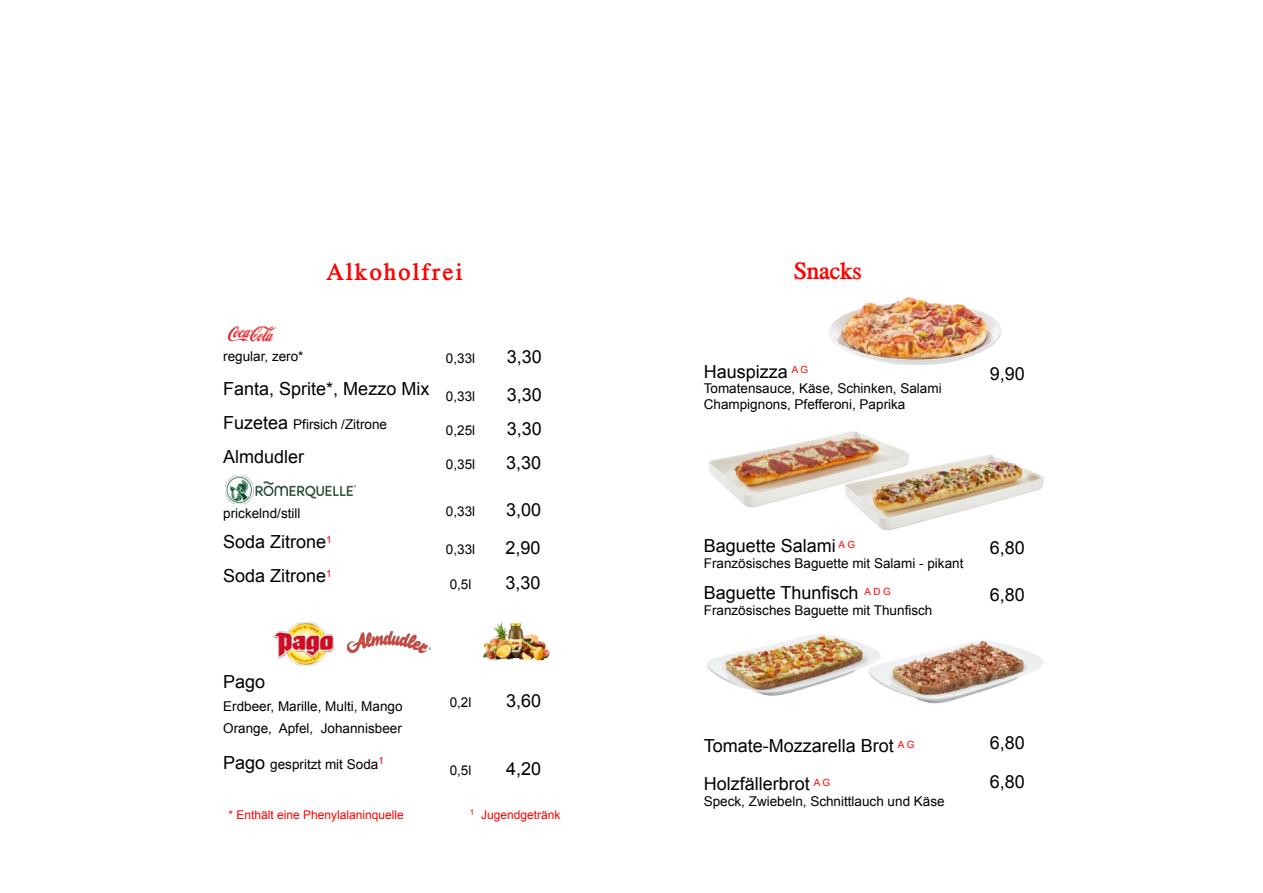
<style>
.page{position:relative;width:1263px;height:893px;background:#fff}
.page>*{position:absolute;margin:0;border:0;box-sizing:border-box;transform-origin:0 0}
.t1{font:700 24px "Kinnari";letter-spacing:.1em;color:#f00}
.t2{font:18px "Arial";color:#000}
.t3{font:13.5px/22.5px "Arial";color:#000}
.t4{font:12px "Arial";color:#f00}
.s1{font-size:18px}
</style>
<div class="page">
<img style="left:228px;top:326px;width:48px;height:16px">
<img style="left:225px;top:475px;width:130px;height:29px">
<img style="left:348px;top:632px;width:83px;height:21px">
<img style="left:482px;top:622px;width:68px;height:39px">
<img style="left:272px;top:623px;width:62px;height:43px">
<img style="left:829px;top:297px;width:173px;height:68px">
<img style="left:708px;top:434px;width:132px;height:74px">
<img style="left:840px;top:431px;width:204px;height:100px">
<img style="left:707px;top:634px;width:160px;height:62px">
<img style="left:867px;top:640px;width:177px;height:64px">
<h1 class="t1" style="left:326px;top:249px;width:137px">Alkoholfrei</h1>
<p class="t3" style="left:223px;top:345px;width:82px">regular, zero*</p>
<h2 class="t2" style="left:223px;top:378px;width:208px">Fanta, Sprite*, Mezzo Mix</h2>
<p class="t3" style="left:223px;top:413px;width:165px"><span class="s1">Fuzetea</span> Pfirsich /Zitrone</p>
<h2 class="t2" style="left:223px;top:446px;width:83px">Almdudler</h2>
<h2 class="t2" style="left:507px;top:346px;width:37px">3,30</h2>
<p class="t3" style="left:446px;top:347px;width:31px">0,33l</p>
<p class="t3" style="left:446px;top:385px;width:31px">0,33l</p>
<h2 class="t2" style="left:507px;top:385px;width:37px">3,30</h2>
<p class="t3" style="left:446px;top:419px;width:31px">0,25l</p>
<h2 class="t2" style="left:507px;top:419px;width:37px">3,30</h2>
<p class="t3" style="left:446px;top:453px;width:31px">0,35l</p>
<h2 class="t2" style="left:506px;top:453px;width:37px">3,30</h2>
<p class="t3" style="left:223px;top:502px;width:79px">prickelnd/still</p>
<h2 class="t2" style="left:506px;top:499px;width:37px">3,00</h2>
<p class="t3" style="left:446px;top:500px;width:31px">0,33l</p>
<p class="t3" style="left:446px;top:538px;width:31px">0,33l</p>
<p class="t3" style="left:450px;top:573px;width:23px">0,5l</p>
<h2 class="t2" style="left:223px;top:532px;width:110px">Soda Zitrone<sup>1</sup></h2>
<h2 class="t2" style="left:505px;top:538px;width:37px">2,90</h2>
<h2 class="t2" style="left:223px;top:566px;width:110px">Soda Zitrone<sup>1</sup></h2>
<h2 class="t2" style="left:505px;top:573px;width:37px">3,30</h2>
<h2 class="t2" style="left:223px;top:672px;width:44px">Pago</h2>
<p class="t3" style="left:223px;top:695px;width:181px">Erdbeer, Marille, Multi, Mango<br>Orange, Apfel, Johannisbeer</p>
<h2 class="t2" style="left:506px;top:691px;width:37px">3,60</h2>
<p class="t3" style="left:223px;top:753px;width:162px"><span class="s1">Pago</span> gespritzt mit Soda<sup>1</sup></p>
<p class="t3" style="left:450px;top:691px;width:23px">0,2l</p>
<p class="t3" style="left:450px;top:759px;width:23px">0,5l</p>
<h2 class="t2" style="left:506px;top:759px;width:37px">4,20</h2>
<p class="t4" style="left:228px;top:808px;width:177px">* Enthält eine Phenylalaninquelle</p>
<p class="t4" style="left:470px;top:808px;width:92px"><sup>1</sup> Jugendgetränk</p>
<h1 class="t1" style="left:794px;top:248px;width:69px">Snacks</h1>
<h2 class="t2" style="left:704px;top:362px;width:106px">Hauspizza <sup>A</sup> <sup>G</sup></h2>
<p class="t3" style="left:704px;top:381px;width:239px;line-height:15.5px">Tomatensauce, Käse, Schinken, Salami<br>Champignons, Pfefferoni, Paprika</p>
<h2 class="t2" style="left:990px;top:363px;width:37px">9,90</h2>
<h2 class="t2" style="left:704px;top:536px;width:153px">Baguette Salami <sup>A</sup> <sup>G</sup></h2>
<p class="t3" style="left:704px;top:552px;width:261px">Französisches Baguette mit Salami - pikant</p>
<h2 class="t2" style="left:704px;top:583px;width:189px">Baguette Thunfisch <sup>A</sup> <sup>D</sup> <sup>G</sup></h2>
<p class="t3" style="left:704px;top:599px;width:230px">Französisches Baguette mit Thunfisch</p>
<h2 class="t2" style="left:990px;top:538px;width:37px">6,80</h2>
<h2 class="t2" style="left:990px;top:584px;width:37px">6,80</h2>
<h2 class="t2" style="left:704px;top:736px;width:212px">Tomate-Mozzarella Brot <sup>A</sup> <sup>G</sup></h2>
<h2 class="t2" style="left:990px;top:733px;width:37px">6,80</h2>
<h2 class="t2" style="left:704px;top:774px;width:128px">Holzfällerbrot <sup>A</sup> <sup>G</sup></h2>
<p class="t3" style="left:704px;top:790px;width:242px">Speck, Zwiebeln, Schnittlauch und Käse</p>
<h2 class="t2" style="left:990px;top:771px;width:37px">6,80</h2>
</div>
